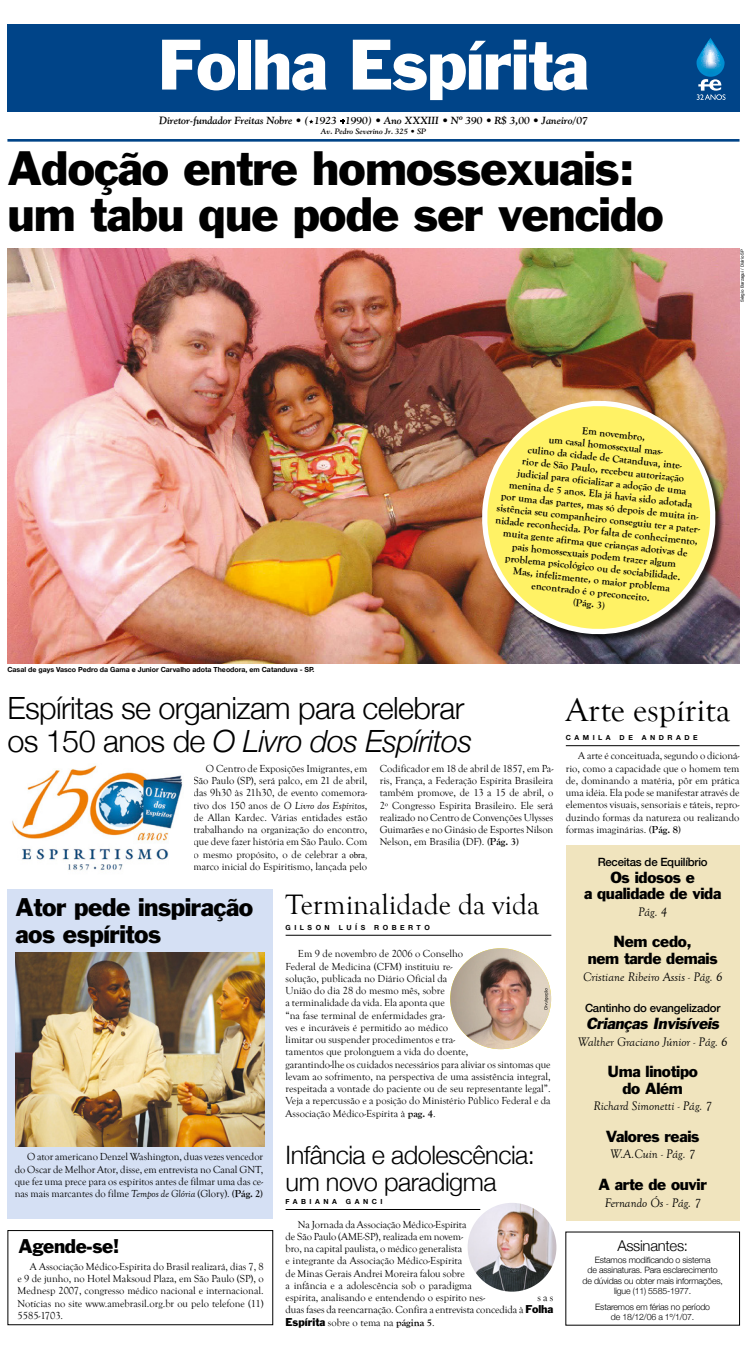
<style>
.page{position:relative;width:747px;height:1350px;background:#fff}
.page>*{position:absolute;margin:0;border:0;box-sizing:border-box;transform-origin:0 0}
.t1{font:65.89px "Franklin Gothic";letter-spacing:-.02em;color:#fff}
.t2{font:44.62px/46.4px "Franklin Gothic";letter-spacing:-.02em;color:#000}
.t3{font:33.69px "Goudy Old Style T";color:#000}
.t4{font:300 30.62px/33.2px "Helvetica Neue";letter-spacing:-.02em;color:#000}
.t5{font:28.88px "Goudy Old Style T";color:#000}
.t6{font:300 25.38px/27.1px "Helvetica Neue";letter-spacing:-.02em;color:#000}
.t7{font:23.62px/26.2px "Franklin Gothic";letter-spacing:-.02em;color:#000}
.t8{font:18.38px "Franklin Gothic";letter-spacing:-.02em;color:#000}
.t9{font:14.88px/16.6px "Franklin Gothic";letter-spacing:-.02em;color:#000;text-align:center}
.t10{font:italic 14.88px "Franklin Gothic";color:#000}
.t11{font:300 14.88px "Helvetica Neue";letter-spacing:-.02em;color:#000}
.t12{font:italic 12.69px "Goudy Old Style T";color:#000}
.t13{font:500 11.38px "Helvetica Neue";letter-spacing:-.02em;color:#000}
.t14{font:10.5px/12.2px "Goudy Old Style T";color:#000;text-align:justify}
.t15{font:700 10.5px "Goudy Old Style T";color:#000}
.t16{font:italic 700 10.5px "Goudy Old Style";color:#000}
.t17{font:300 8.75px/10.5px "Helvetica Neue";letter-spacing:-.02em;color:#000;text-align:center}
.t18{font:italic 700 7.88px "Goudy Old Style";color:#000}
.t19{font:700 7px "Helvetica Neue";color:#000}
.t20{font:700 7px "Helvetica Neue";letter-spacing:.5em;color:#000}
.t21{font:4.38px "Helvetica Neue";color:#000}
.s1{font-style:italic}
.s2{font-family:"Times New Roman";font-size:8.75px}
.s3{font-weight:700}
.s4{font-family:"Franklin Gothic"}
</style>
<div class="page">
<img style="left:7px;top:249px;width:732px;height:414px">
<div style="left:7px;top:888px;width:266px;height:330px;background:#d5e0f4"></div>
<div style="left:7px;top:25px;width:732px;height:87px;background:#048"></div>
<svg style="left:696px;top:38px;width:29px;height:62px"></svg>
<div style="left:566px;top:844px;width:173px;height:376px;background:#f0e4be"></div>
<hr style="left:7px;top:139px;width:732px;height:3px;background:#048">
<svg style="left:309px;top:119px;width:4px;height:5px"></svg>
<svg style="left:340px;top:119px;width:5px;height:5px"></svg>
<img style="left:12px;top:765px;width:171px;height:106px">
<hr style="left:285px;top:934px;width:266px;height:1px;background:#000">
<img style="left:16px;top:952px;width:248px;height:194px">
<hr style="left:285px;top:1208px;width:195px;height:1px;background:#000">
<img style="left:450px;top:948px;width:101px;height:101px;border-radius:50px">
<img style="left:467px;top:1202px;width:89px;height:89px;border-radius:44px">
<hr style="left:566px;top:745px;width:173px;height:1px;background:#000">
<div style="left:7px;top:1229px;width:266px;height:95px;border:1px solid #000"></div>
<div style="left:482px;top:401px;width:243px;height:243px;background:#000;opacity:.75"></div>
<svg style="left:473px;top:391px;width:251px;height:246px;background:#e0c968"></svg>
<svg style="left:544px;top:988px;width:4px;height:21px"></svg>
<h1 class="t1" style="left:158px;top:23px;width:432px">Folha Espírita</h1>
<p class="t16" style="left:159px;top:114px;width:430px">Diretor-fundador Freitas Nobre • ( 1923 1990) • Ano XXXIII • Nº 390 • R$ 3,00 • Janeiro/07</p>
<p class="t18" style="left:321px;top:126px;width:107px">Av. Pedro Severino Jr. 325 • SP</p>
<h2 class="t2" style="left:7px;top:145px;width:657px">Adoção entre homossexuais: um tabu que pode ser vencido</h2>
<p class="t21" style="left:739px;top:302px;width:55px;rotate:-90deg">Sérgio Barzagui / Diário SP</p>
<p class="t19" style="left:7px;top:664px;width:308px">Casal de gays Vasco Pedro da Gama e Junior Carvalho adota Theodora, em Catanduva - SP.</p>
<p class="t15" style="left:583px;top:424px;width:65px;rotate:6deg">Em novembro,</p>
<p class="t15" style="left:549px;top:433px;width:116px;rotate:6deg">um casal homossexual mas-</p>
<p class="t15" style="left:528px;top:443px;width:156px;rotate:6deg">culino da cidade de Catanduva, inte-</p>
<p class="t15" style="left:523px;top:455px;width:164px;rotate:6deg">rior de São Paulo, recebeu autorização</p>
<p class="t15" style="left:518px;top:467px;width:171px;rotate:6deg">judicial para oficializar a adoção de uma</p>
<p class="t15" style="left:509px;top:478px;width:186px;rotate:6deg">menina de 5 anos. Ela já havia sido adotada</p>
<p class="t15" style="left:501px;top:490px;width:203px;rotate:6deg">por uma das partes, mas só depois de muita in-</p>
<p class="t15" style="left:497px;top:502px;width:209px;rotate:6deg">sistência seu companheiro conseguiu ter a pater-</p>
<p class="t15" style="left:496px;top:514px;width:205px;rotate:6deg">nidade reconhecida. Por falta de conhecimento,</p>
<p class="t15" style="left:504px;top:527px;width:187px;rotate:6deg">muita gente afirma que crianças adotivas de</p>
<p class="t15" style="left:512px;top:540px;width:166px;rotate:6deg">pais homossexuais podem trazer algum</p>
<p class="t15" style="left:506px;top:552px;width:178px;rotate:6deg">problema psicológico ou de sociabilidade.</p>
<p class="t15" style="left:514px;top:565px;width:159px;rotate:6deg">Mas, infelizmente, o maior problema</p>
<p class="t15" style="left:532px;top:579px;width:120px;rotate:6deg">encontrado é o preconceito.</p>
<p class="t15" style="left:573px;top:596px;width:34px;rotate:6deg">(Pág. 3)</p>
<h3 class="t4" style="left:7px;top:689px;width:466px">Espíritas se organizam para celebrar os 150 anos de <span class="s1">O Livro dos Espíritos</span></h3>
<p class="t14" style="left:193px;top:762px;width:175px;text-indent:12px">O Centro de Exposições Imigrantes, em São Paulo (SP), será palco, em 21 de abril, das 9h30 às 21h30, de evento comemora&shy;tivo dos 150 anos de <span class="s1">O Livro dos Espíritos</span>, de Allan Kardec. Várias entidades estão trabalhando na organização do encontro, que deve fazer história em São Paulo. Com o mesmo propósito, o de celebrar a <span class="s2">obra, </span>marco inicial do Espiritismo, lançada pelo</p>
<p class="t14" style="left:379px;top:762px;width:175px">Codificador em 18 de abril de 1857, em Pa&shy;ris, França, a Federação Espírita Brasileira também promove, de 13 a 15 de abril, o 2º Congresso Espírita Brasileiro. Ele será realizado no Centro de Convenções Ulysses Guimarães e no Ginásio de Esportes Nilson Nelson, em Brasília (DF). <span class="s3">(Pág. 3)</span></p>
<h3 class="t7" style="left:15px;top:894px;width:239px">Ator pede inspiração aos espíritos</h3>
<p class="t14" style="left:15px;top:1150px;width:250px;text-indent:12px">O ator americano Denzel Washington, duas vezes vencedor do Oscar de Melhor Ator, disse, em entrevista no Canal GNT, que fez uma prece para os espíritos antes de filmar uma das ce&shy;nas mais marcantes do filme <span class="s1">Tempos de Glória</span> (Glory). <span class="s3">(Pág. 2)</span></p>
<h3 class="t8" style="left:18px;top:1233px;width:102px">Agende-se!</h3>
<p class="t14" style="left:18px;top:1260px;width:247px;text-indent:12px">A Associação Médico-Espírita do Brasil realizará, dias 7, 8 e 9 de junho, no Hotel Maksoud Plaza, em São Paulo (SP), o Mednesp 2007, congresso médico nacional e internacional.<br>Notícias no site www.amebrasil.org.br ou pelo telefone (11)<br>5585-1703.</p>
<h3 class="t5" style="left:285px;top:888px;width:255px">Terminalidade da vida</h3>
<p class="t19" style="left:285px;top:921px;width:46px">GILSON</p>
<p class="t19" style="left:339px;top:921px;width:28px">LUÍS</p>
<p class="t20" style="left:374px;top:921px;width:57px">ROBERTO</p>
<p class="t14" style="left:285px;top:947px;width:266px;text-align:left;text-indent:12px">Em 9 de novembro de 2006 o Conselho<br>Federal de Medicina (CFM) instituiu re-<br>solução, publicada no Diário Oficial da<br>União do dia 28 do mesmo mês, sobre<br>a terminalidade da vida. Ela aponta que<br>“na fase terminal de enfermidades gra-<br>ves e incuráveis é permitido ao médico<br>limitar ou suspender procedimentos e tra-<br>tamentos que prolonguem a vida do doente,<br>garantindo-lhe os cuidados necessários para aliviar os sintomas que levam ao sofrimento, na perspectiva de uma assistência integral, respeitada a vontade do paciente ou de seu representante legal”.<br>Veja a repercussão e a posição do Ministério Público Federal e da Associação Médico-Espírita à <span class="s3">pag. 4</span>.</p>
<h3 class="t6" style="left:285px;top:1139px;width:251px">Infância e adolescência: um novo paradigma</h3>
<p class="t20" style="left:285px;top:1195px;width:53px">FABIANA</p>
<p class="t19" style="left:346px;top:1195px;width:38px">GANCI</p>
<p class="t14" style="left:285px;top:1218px;width:201px;text-align:left;text-indent:12px">Na Jornada da Associação Médico-Espírita<br>de São Paulo (AME-SP), realizada em novem-<br>bro, na capital paulista, o médico generalista<br>e integrante da Associação Médico-Espírita<br>de Minas Gerais Andrei Moreira falou sobre<br>a infância e a adolescência sob o paradigma espírita, analisando e entendendo o espírito nes-</p>
<p class="t14" style="left:285px;top:1291px;width:269px;text-indent:252px">sas duas fases da reencarnação. Confira a entrevista concedida à <span class="s4">Folha Espírita</span> sobre o tema na <span class="s3">página 5</span>.</p>
<h3 class="t3" style="left:566px;top:691px;width:166px">Arte espírita</h3>
<p class="t19" style="left:566px;top:732px;width:46px">CAMILA</p>
<p class="t19" style="left:619px;top:732px;width:15px">D E</p>
<p class="t20" style="left:641px;top:732px;width:57px">ANDRADE</p>
<p class="t14" style="left:566px;top:750px;width:175px;text-indent:12px">A arte é conceituada, segundo o dicioná&shy;rio, como a capacidade que o homem tem de, dominando a matéria, pôr em prática uma idéia. Ela pode se manifestar através de elementos visuais, sensoriais e táteis, repro&shy;duzindo formas da natureza ou realizando formas imaginárias. <span class="s3">(Pág. 8)</span></p>
<p class="t13" style="left:597px;top:852px;width:111px">Receitas de Equilíbrio</p>
<h3 class="t9" style="left:584px;top:868px;width:139px">Os idosos e<br>a qualidade de vida</h3>
<p class="t12" style="left:638px;top:904px;width:30px">Pág. 4</p>
<h3 class="t9" style="left:587px;top:933px;width:131px">Nem cedo,<br>nem tarde demais</h3>
<p class="t12" style="left:583px;top:969px;width:141px">Cristiane Ribeiro Assis - Pág. 6</p>
<p class="t13" style="left:585px;top:999px;width:137px">Cantinho do evangelizador</p>
<h3 class="t10" style="left:586px;top:1013px;width:138px">Crianças Invisíveis</h3>
<p class="t12" style="left:577px;top:1034px;width:151px">Walther Graciano Júnior - Pág. 6</p>
<h3 class="t9" style="left:607px;top:1062px;width:92px">Uma linotipo do Além</h3>
<p class="t12" style="left:593px;top:1099px;width:120px">Richard Simonetti - Pág. 7</p>
<h3 class="t9" style="left:606px;top:1127px;width:95px">Valores reais</h3>
<p class="t12" style="left:610px;top:1147px;width:86px">W.A.Cuin - Pág. 7</p>
<h3 class="t9" style="left:598px;top:1175px;width:110px">A arte de ouvir</h3>
<p class="t12" style="left:604px;top:1195px;width:97px">Fernando Ós - Pág. 7</p>
<h3 class="t11" style="left:617px;top:1233px;width:72px">Assinantes:</h3>
<p class="t17" style="left:582px;top:1253px;width:142px">Estamos modificando o sistema<br>de assinaturas. Para esclarecimento de dúvidas ou obter mais informações, ligue (11) 5585-1977.</p>
<p class="t17" style="left:595px;top:1300px;width:116px">Estaremos em férias no período de 18/12/06 a 1º/1/07.</p>
</div>
